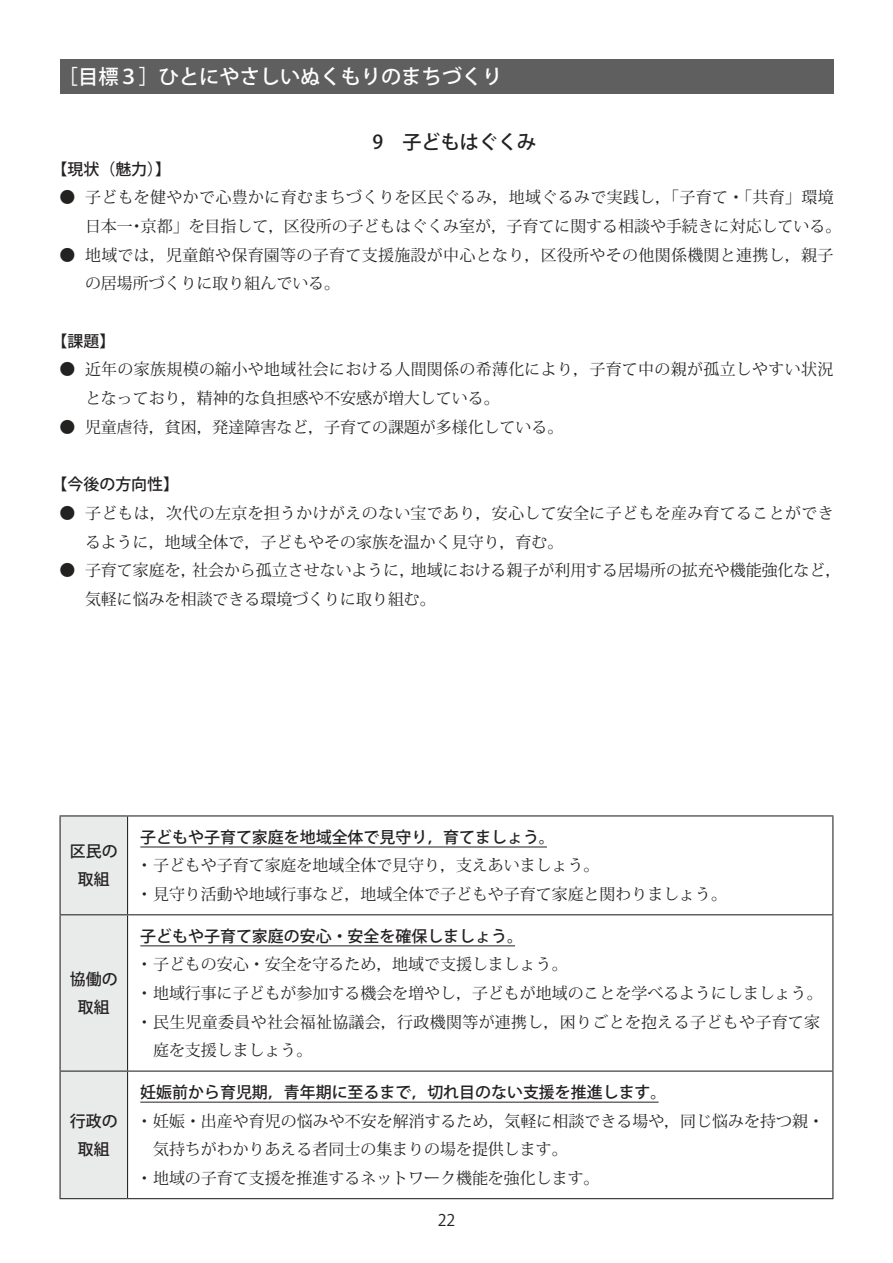
<style>
.page{position:relative;width:893px;height:1263px;background:#fff}
.page>*{position:absolute;margin:0;border:0;box-sizing:border-box;transform-origin:0 0}
.t1{font:500 20.25px "Koz Go Pro";color:#fff}
.t2{font:500 19.2px "Koz Go Pro";color:#242121}
.t3{font:15.9px/28.7px "Koz Min Pro";color:#242121}
.t4{font:15.9px/28.7px "Koz Min Pro";letter-spacing:.02em;color:#242121}
.t5{font:500 15.9px/27.9px "Koz Go Pro";color:#242121;text-align:center}
.t6{font:15.9px "Koz Go Pro";color:#242121}
</style>
<div class="page">
<div style="left:60px;top:60px;width:773px;height:34px;background:#5f5f60"></div>
<div style="left:61px;top:816px;width:66px;height:382px;background:#e9eaea"></div>
<hr style="left:60px;top:815px;width:68px;height:1px;background:#242121">
<hr style="left:60px;top:816px;width:1px;height:98px;background:#242121">
<hr style="left:128px;top:815px;width:705px;height:1px;background:#242121">
<hr style="left:127px;top:816px;width:1px;height:98px;background:#242121">
<hr style="left:832px;top:816px;width:1px;height:98px;background:#242121">
<hr style="left:60px;top:914px;width:68px;height:1px;background:#242121">
<hr style="left:60px;top:915px;width:1px;height:155px;background:#242121">
<hr style="left:128px;top:914px;width:705px;height:1px;background:#242121">
<hr style="left:127px;top:915px;width:1px;height:155px;background:#242121">
<hr style="left:832px;top:915px;width:1px;height:155px;background:#242121">
<hr style="left:60px;top:1070px;width:68px;height:1px;background:#242121">
<hr style="left:60px;top:1071px;width:1px;height:127px;background:#242121">
<hr style="left:128px;top:1070px;width:705px;height:1px;background:#242121">
<hr style="left:127px;top:1071px;width:1px;height:127px;background:#242121">
<hr style="left:832px;top:1071px;width:1px;height:127px;background:#242121">
<hr style="left:60px;top:1198px;width:68px;height:1px;background:#242121">
<hr style="left:128px;top:1198px;width:705px;height:1px;background:#242121">
<hr style="left:140px;top:846px;width:407px;height:1px;background:#242121">
<hr style="left:140px;top:945px;width:375px;height:1px;background:#242121">
<hr style="left:140px;top:1102px;width:519px;height:1px;background:#242121">
<p class="t1" style="left:58px;top:64px;width:446px">［目標３］ひとにやさしいぬくもりのまちづくり</p>
<p class="t2" style="left:373px;top:129px;width:165px">9　子どもはぐくみ</p>
<p class="t5" style="left:52px;top:156px;width:121px">【現状（魅力）】</p>
<p class="t3" style="left:85px;top:183px;width:758px;text-indent:-26px">● 子どもを健やかで心豊かに育むまちづくりを区民ぐるみ，地域ぐるみで実践し，「子育て・「共育」環境日本一・京都」を目指して，区役所の子どもはぐくみ室が，子育てに関する相談や手続きに対応している。</p>
<p class="t4" style="left:85px;top:240px;width:750px;text-indent:-26px">● 地域では，児童館や保育園等の子育て支援施設が中心となり，区役所やその他関係機関と連携し，親子の居場所づくりに取り組んでいる。</p>
<p class="t5" style="left:52px;top:328px;width:65px">【課題】</p>
<p class="t4" style="left:85px;top:355px;width:750px;text-indent:-26px">● 近年の家族規模の縮小や地域社会における人間関係の希薄化により，子育て中の親が孤立しやすい状況となっており，精神的な負担感や不安感が増大している。</p>
<p class="t3" style="left:60px;top:412px;width:505px">● 児童虐待，貧困，発達障害など，子育ての課題が多様化している。</p>
<p class="t5" style="left:52px;top:471px;width:129px">【今後の方向性】</p>
<p class="t4" style="left:85px;top:498px;width:750px;text-indent:-26px">● 子どもは，次代の左京を担うかけがえのない宝であり，安心して安全に子どもを産み育てることができるように，地域全体で，子どもやその家族を温かく見守り，育む。</p>
<p class="t3" style="left:85px;top:556px;width:758px;text-indent:-26px">● 子育て家庭を，社会から孤立させないように，地域における親子が利用する居場所の拡充や機能強化など，気軽に悩みを相談できる環境づくりに取り組む。</p>
<p class="t5" style="left:70px;top:838px;width:49px">区民の取組</p>
<p class="t5" style="left:70px;top:966px;width:49px">協働の取組</p>
<p class="t5" style="left:70px;top:1108px;width:49px">行政の取組</p>
<p class="t5" style="left:140px;top:824px;width:416px">子どもや子育て家庭を地域全体で見守り，育てましょう。</p>
<p class="t3" style="left:136px;top:851px;width:592px">・子どもや子育て家庭を地域全体で見守り，支えあいましょう。<br>・見守り活動や地域行事など，地域全体で子どもや子育て家庭と関わりましょう。</p>
<p class="t5" style="left:140px;top:923px;width:384px">子どもや子育て家庭の安心・安全を確保しましょう。</p>
<p class="t3" style="left:136px;top:949px;width:433px">・子どもの安心・安全を守るため，地域で支援しましょう。</p>
<p class="t3" style="left:136px;top:978px;width:688px">・地域行事に子どもが参加する機会を増やし，子どもが地域のことを学べるようにしましょう。</p>
<p class="t4" style="left:136px;top:1007px;width:685px">・民生児童委員や社会福祉協議会，行政機関等が連携し，困りごとを抱える子どもや子育て家</p>
<p class="t3" style="left:153px;top:1036px;width:161px">庭を支援しましょう。</p>
<p class="t5" style="left:140px;top:1079px;width:528px">妊娠前から育児期，青年期に至るまで，切れ目のない支援を推進します。</p>
<p class="t3" style="left:136px;top:1106px;width:689px">・妊娠・出産や育児の悩みや不安を解消するため，気軽に相談できる場や，同じ悩みを持つ親・</p>
<p class="t3" style="left:153px;top:1134px;width:416px">気持ちがわかりあえる者同士の集まりの場を提供します。</p>
<p class="t3" style="left:136px;top:1163px;width:465px">・地域の子育て支援を推進するネットワーク機能を強化します。</p>
<p class="t6" style="left:438px;top:1210px;width:19px">22</p>
</div>
